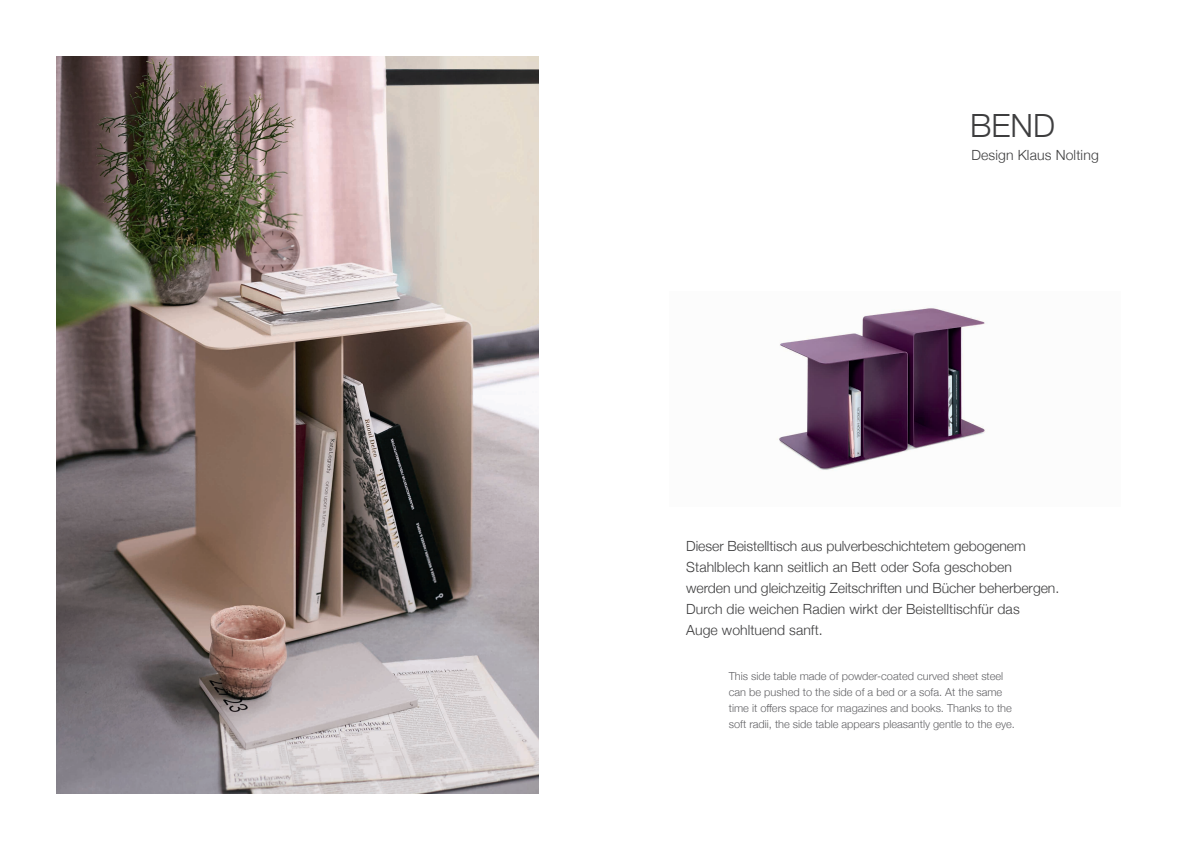
<style>
.page{position:relative;width:1191px;height:842px;background:#fff}
.page>*{position:absolute;margin:0;border:0;box-sizing:border-box;transform-origin:0 0}
.t1{font:300 32px "Helvetica Neue";color:#3e3e3f}
.t2{font:300 14px/21px "Helvetica Neue";letter-spacing:.005em;color:#3e3e3f}
.t3{font:300 11px/16px "Helvetica Neue";color:#636366}
</style>
<div class="page">
<img style="left:777px;top:308px;width:209px;height:162px">
<img style="left:57px;top:57px;width:482px;height:737px">
<h1 class="t1" style="left:970px;top:99px;width:86px">BEND</h1>
<p class="t2" style="left:971px;top:143px;width:129px">Design Klaus Nolting</p>
<p class="t2" style="left:686px;top:534px;width:374px">Dieser Beistelltisch aus pulverbeschichtetem gebogenem Stahlblech kann seitlich an Bett oder Sofa geschoben werden und gleichzeitig Zeitschriften und Bücher beherbergen.<br>Durch die weichen Radien wirkt der Beistelltischfür das<br>Auge wohltuend sanft.</p>
<p class="t3" style="left:729px;top:668px;width:288px">This side table made of powder-coated curved sheet steel can be pushed to the side of a bed or a sofa. At the same time it offers space for magazines and books. Thanks to the soft radii, the side table appears pleasantly gentle to the eye.</p>
</div>
